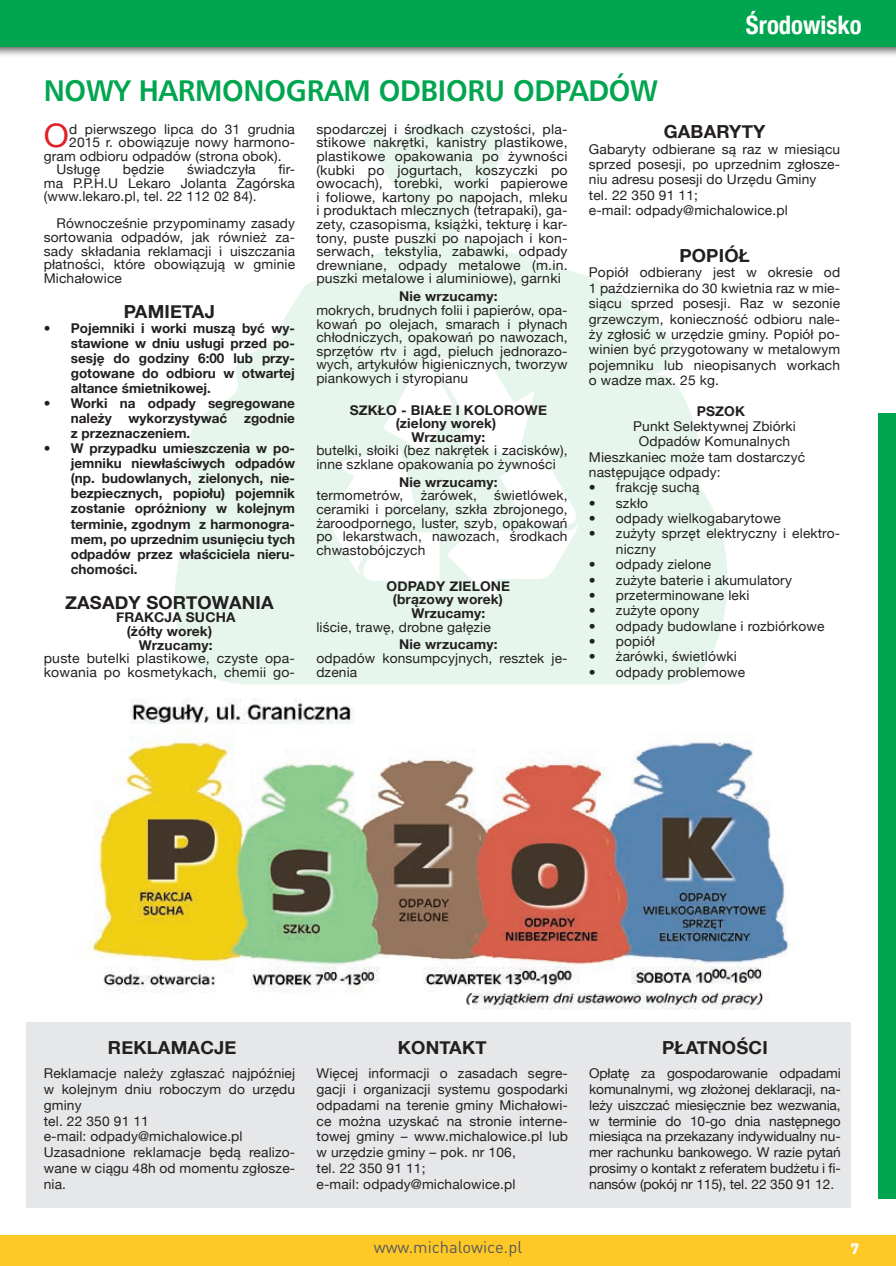
<style>
.page{position:relative;width:896px;height:1266px;background:#fff}
.page>*{position:absolute;margin:0;border:0;box-sizing:border-box;transform-origin:0 0}
.t1{font:32.4px "Helvetica Neue";color:#e01f26}
.t2{font:700 30px "Humnst 777 EU";letter-spacing:-.01em;color:#00a54f;scale:.96 1}
.t3{font:700 condensed 25.5px "Helvetica Neue LT Com";color:#fff}
.t4{font:700 18px "Helvetica Neue";letter-spacing:.01em;color:#231f20}
.t5{font:16.5px "DIN Pro";color:#57585a}
.t6{font:900 15px "DIN";color:#fff}
.t7{font:13.5px/15.8px "Helvetica Neue";letter-spacing:.01em;color:#231f20;text-align:justify}
.t8{font:700 13.5px/15px "Helvetica Neue";color:#231f20;text-align:justify}
.t9{font:13.5px/13.6px "Helvetica Neue";letter-spacing:.01em;color:#231f20;scale:1.04 1}
</style>
<div class="page">
<div style="left:878px;top:413px;width:17px;height:785px;background:#00a54f"></div>
<div style="left:0;top:0;width:895px;height:58px;background:#231f20;opacity:.75"></div>
<div style="left:0;top:0;width:895px;height:47px;background:#00a54f"></div>
<div style="left:0;top:1234px;width:895px;height:31px;background:#fec927"></div>
<svg style="left:175px;top:124px;width:553px;height:560px;fill:#e6f6ed"></svg>
<div style="left:26px;top:1022px;width:824px;height:185px;background:#e6e7e9"></div>
<img style="left:90px;top:698px;width:699px;height:311px">
<img style="left:435px;top:991px;width:36px;height:18px">
<h2 class="t2" style="left:44px;top:72px;width:641px">NOWY HARMONOGRAM ODBIORU ODPADÓW</h2>
<h3 class="t3" style="left:745px;top:10px;width:117px">Środowisko</h3>
<h3 class="t3" style="left:788px;top:10px;width:75px">Wybory</h3>
<h1 class="t1" style="left:44px;top:108px;width:27px">O</h1>
<p class="t7" style="left:69px;top:120px;width:227px">d pierwszego lipca do 31 grudnia</p>
<p class="t7" style="left:69px;top:134px;width:227px">2015 r. obowiązuje nowy harmono-</p>
<p class="t7" style="left:44px;top:147px;width:239px">gram odbioru odpadów (strona obok).</p>
<p class="t7" style="left:57px;top:161px;width:45px">Usługę</p>
<p class="t7" style="left:123px;top:161px;width:43px">będzie</p>
<p class="t7" style="left:187px;top:161px;width:70px">świadczyła</p>
<p class="t7" style="left:44px;top:162px;width:253px;line-height:13.5px;text-indent:235px">fir&shy;ma P.P.H.U Lekaro Jolanta Zagórska (www.lekaro.pl, tel. 22 112 02 84).</p>
<p class="t7" style="left:44px;top:216px;width:253px;line-height:13.5px;text-indent:13px">Równocześnie przypominamy zasady sortowania odpadów, jak również za&shy;sady składania reklamacji i uiszczania płatności, które obowiązują w gminie Michałowice</p>
<h3 class="t4" style="left:124px;top:295px;width:93px">PAMIETAJ</h3>
<p class="t8" style="left:71px;top:320px;width:226px;text-indent:-27px">• Pojemniki i worki muszą być wy&shy;stawione w dniu usługi przed po&shy;sesję do godziny 6:00 lub przy&shy;gotowane do odbioru w otwartej altance śmietnikowej.</p>
<p class="t8" style="left:71px;top:395px;width:226px;text-indent:-27px">• Worki na odpady segregowane należy wykorzystywać zgodnie z przeznaczeniem.</p>
<p class="t8" style="left:71px;top:440px;width:226px;text-indent:-27px">• W przypadku umieszczenia w po&shy;jemniku niewłaściwych odpadów (np. budowlanych, zielonych, nie&shy;bezpiecznych, popiołu) pojemnik zostanie opróżniony w kolejnym terminie, zgodnym z harmonogra&shy;mem, po uprzednim usunięciu tych odpadów przez właściciela nieru&shy;chomości.</p>
<h3 class="t4" style="left:65px;top:586px;width:210px">ZASADY SORTOWANIA</h3>
<p class="t8" style="left:116px;top:609px;width:121px">FRAKCJA SUCHA</p>
<p class="t8" style="left:127px;top:623px;width:87px">(żółty worek)</p>
<p class="t8" style="left:139px;top:636px;width:75px">Wrzucamy:</p>
<p class="t9" style="left:44px;top:650px;width:243px">puste butelki plastikowe, czyste opa&shy;kowania po kosmetykach, chemii go-</p>
<p class="t9" style="left:316px;top:121px;width:243px;text-align:justify">spodarczej i środkach czystości, pla&shy;stikowe nakrętki, kanistry plastikowe, plastikowe opakowania po żywności (kubki po jogurtach, koszyczki po owocach), torebki, worki papierowe i foliowe, kartony po napojach, mleku i produktach mlecznych (tetrapaki), ga&shy;zety, czasopisma, książki, tekturę i kar&shy;tony, puste puszki po napojach i kon&shy;serwach, tekstylia, zabawki, odpady drewniane, odpady metalowe (m.in. puszki metalowe i aluminiowe), garnki</p>
<p class="t8" style="left:399px;top:288px;width:100px">Nie wrzucamy:</p>
<p class="t7" style="left:316px;top:302px;width:253px;line-height:13.6px">mokrych, brudnych folii i papierów, opa&shy;kowań po olejach, smarach i płynach chłodniczych, opakowań po nawozach, sprzętów rtv i agd, pieluch jednorazo&shy;wych, artykułów higienicznych, tworzyw piankowych i styropianu</p>
<p class="t8" style="left:349px;top:402px;width:199px;line-height:13.6px;text-align:center">SZKŁO - BIAŁE I KOLOROWE (zielony worek)<br>Wrzucamy:</p>
<p class="t7" style="left:316px;top:443px;width:253px;line-height:13.6px">butelki, słoiki (bez nakrętek i zacisków), inne szklane opakowania po żywności</p>
<p class="t8" style="left:399px;top:474px;width:100px">Nie wrzucamy:</p>
<p class="t7" style="left:316px;top:487px;width:88px">termometrów,</p>
<p class="t7" style="left:420px;top:487px;width:58px">żarówek,</p>
<p class="t7" style="left:316px;top:488px;width:253px;line-height:13.6px;text-indent:178px">świetlówek, ceramiki i porcelany, szkła zbrojonego, żaroodpornego, luster, szyb, opakowań po lekarstwach, nawozach, środkach chwastobójczych</p>
<p class="t8" style="left:386px;top:578px;width:125px;line-height:13.6px;text-align:center">ODPADY ZIELONE (brązowy worek)<br>Wrzucamy:</p>
<p class="t7" style="left:316px;top:618px;width:176px">liście, trawę, drobne gałęzie</p>
<p class="t8" style="left:399px;top:636px;width:100px">Nie wrzucamy:</p>
<p class="t7" style="left:316px;top:650px;width:253px;line-height:13.6px">odpadów konsumpcyjnych, resztek je&shy;dzenia</p>
<h3 class="t4" style="left:663px;top:116px;width:103px">GABARYTY</h3>
<p class="t7" style="left:589px;top:140px;width:253px;line-height:15.3px;text-align:left">Gabaryty odbierane są raz w miesiącu sprzed posesji, po uprzednim zgłosze&shy;niu adresu posesji do Urzędu Gminy<br>tel. 22 350 91 11;<br>e-mail: odpady@michalowice.pl</p>
<h3 class="t4" style="left:679px;top:239px;width:72px">POPIÓŁ</h3>
<p class="t7" style="left:589px;top:264px;width:253px;line-height:15.3px">Popiół odbierany jest w okresie od 1 października do 30 kwietnia raz w mie&shy;siącu sprzed posesji. Raz w sezonie grzewczym, konieczność odbioru nale&shy;ży zgłosić w urzędzie gminy. Popiół po&shy;winien być przygotowany w metalowym pojemniku lub nieopisanych workach o wadze max. 25 kg.</p>
<p class="t8" style="left:696px;top:402px;width:50px">PSZOK</p>
<p class="t7" style="left:633px;top:417px;width:164px">Punkt Selektywnej Zbiórki</p>
<p class="t7" style="left:638px;top:432px;width:153px">Odpadów Komunalnych</p>
<p class="t7" style="left:589px;top:448px;width:218px">Mieszkaniec może tam dostarczyć</p>
<p class="t7" style="left:589px;top:463px;width:133px">następujące odpady:</p>
<p class="t7" style="left:589px;top:478px;width:112px">• frakcję suchą</p>
<p class="t7" style="left:589px;top:494px;width:61px">• szkło</p>
<p class="t7" style="left:589px;top:509px;width:193px">• odpady wielkogabarytowe</p>
<p class="t7" style="left:616px;top:525px;width:226px;line-height:15.3px;text-indent:-27px">• zużyty sprzęt elektryczny i elektro&shy;niczny</p>
<p class="t7" style="left:589px;top:555px;width:124px">• odpady zielone</p>
<p class="t7" style="left:589px;top:571px;width:204px">• zużyte baterie i akumulatory</p>
<p class="t7" style="left:589px;top:586px;width:162px">• przeterminowane leki</p>
<p class="t7" style="left:589px;top:601px;width:112px">• zużyte opony</p>
<p class="t7" style="left:589px;top:617px;width:237px">• odpady budowlane i rozbiórkowe</p>
<p class="t7" style="left:589px;top:632px;width:67px">• popiół</p>
<p class="t7" style="left:589px;top:647px;width:149px">• żarówki, świetlówki</p>
<p class="t7" style="left:589px;top:663px;width:158px">• odpady problemowe</p>
<h3 class="t4" style="left:108px;top:1031px;width:130px">REKLAMACJE</h3>
<p class="t7" style="left:44px;top:1064px;width:253px;text-align:left">Reklamacje należy zgłaszać najpóźniej w kolejnym dniu roboczym do urzędu gminy<br>tel. 22 350 91 11<br>e-mail: odpady@michalowice.pl<br>Uzasadnione reklamacje będą realizo&shy;wane w ciągu 48h od momentu zgłosze&shy;nia.</p>
<h3 class="t4" style="left:398px;top:1031px;width:90px">KONTAKT</h3>
<p class="t7" style="left:316px;top:1064px;width:253px;text-align:left">Więcej informacji o zasadach segre&shy;gacji i organizacji systemu gospodarki odpadami na terenie gminy Michałowi&shy;ce można uzyskać na stronie interne&shy;towej gminy – www.michalowice.pl lub w urzędzie gminy – pok. nr 106,<br>tel. 22 350 91 11;<br>e-mail: odpady@michalowice.pl</p>
<h3 class="t4" style="left:662px;top:1031px;width:107px">PŁATNOŚCI</h3>
<p class="t7" style="left:589px;top:1064px;width:253px">Opłatę za gospodarowanie odpadami komunalnymi, wg złożonej deklaracji, na&shy;leży uiszczać miesięcznie bez wezwania, w terminie do 10-go dnia następnego miesiąca na przekazany indywidualny nu&shy;mer rachunku bankowego. W razie pytań prosimy o kontakt z referatem budżetu i fi&shy;nansów (pokój nr 115), tel. 22 350 91 12.</p>
<p class="t5" style="left:373px;top:1235px;width:150px">www.michalowice.pl</p>
<p class="t6" style="left:850px;top:1238px;width:10px">7</p>
</div>
